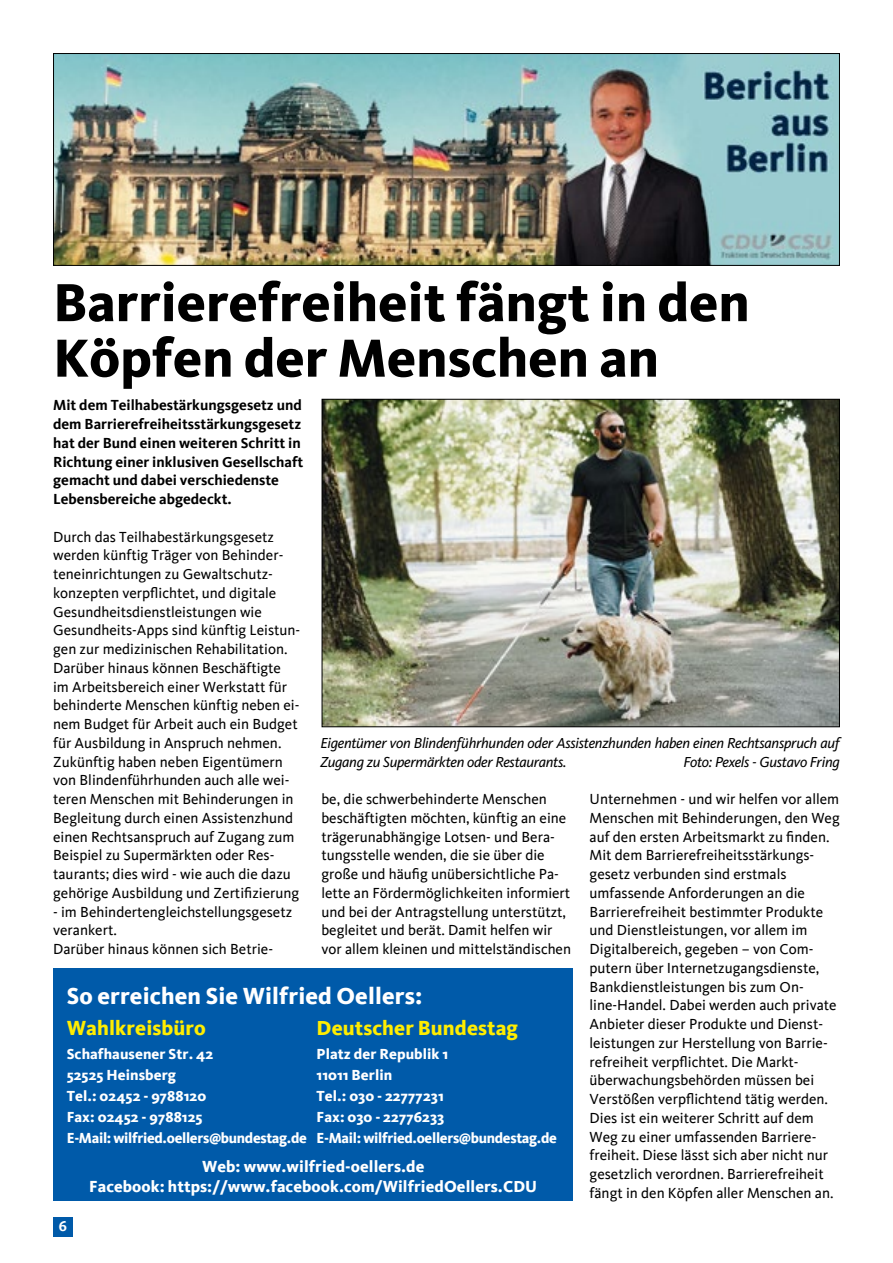
<style>
.page{position:relative;width:893px;height:1263px;background:#fff}
.page>*{position:absolute;margin:0;border:0;box-sizing:border-box;transform-origin:0 0}
.t1{font:800 55.5px/55.5px "Kievit";color:#000}
.t2{font:800 24px "Kievit";letter-spacing:.005em;color:#fff}
.t3{font:800 21px "Kievit";letter-spacing:.005em;color:#ffed00}
.t4{font:800 16.5px/19.5px "Kievit";letter-spacing:.005em;color:#fff;text-align:center}
.t5{font:15px/18.8px "Kievit";color:#000}
.t6{font:800 15px/21px "Kievit";letter-spacing:.005em;color:#fff}
.t7{font:700 15px/18.8px "Kievit";color:#000}
.t8{font:italic 15px/18.8px "Kievit OT";letter-spacing:-.02em;color:#000}
.t9{font:700 15px "Kievit";color:#fff}
</style>
<div class="page">
<img style="left:55px;top:55px;width:783px;height:209px">
<div style="left:53px;top:53px;width:787px;height:213px;border:1px solid #000"></div>
<div style="left:53px;top:1217px;width:20px;height:20px;background:#005aa9"></div>
<img style="left:324px;top:401px;width:514px;height:324px">
<div style="left:53px;top:968px;width:520px;height:233px;background:#005aa9"></div>
<h1 class="t1" style="left:53px;top:275px;width:698px">Barrierefreiheit fängt in den<br>Köpfen der Menschen an</h1>
<p class="t7" style="left:53px;top:396px;width:252px">Mit dem Teilhabestärkungsgesetz und dem Barrierefreiheitsstärkungsgesetz hat der Bund einen weiteren Schritt in Richtung einer inklusiven Gesellschaft gemacht und dabei verschiedenste Lebensbereiche abgedeckt.</p>
<p class="t5" style="left:53px;top:527px;width:249px">Durch das Teilhabestärkungsgesetz werden künftig Träger von Behinder&shy;teneinrichtungen zu Gewaltschutz&shy;konzepten verpflichtet, und digitale Gesundheitsdienstleistungen wie Gesundheits-Apps sind künftig Leistun&shy;gen zur medizinischen Rehabilitation.<br>Darüber hinaus können Beschäftigte im Arbeitsbereich einer Werkstatt für behinderte Menschen künftig neben ei&shy;nem Budget für Arbeit auch ein Budget für Ausbildung in Anspruch nehmen.<br>Zukünftig haben neben Eigentümern von Blindenführhunden auch alle wei&shy;teren Menschen mit Behinderungen in Begleitung durch einen Assistenzhund einen Rechtsanspruch auf Zugang zum Beispiel zu Supermärkten oder Res&shy;taurants; dies wird - wie auch die dazu gehörige Ausbildung und Zertifizierung</p>
<p class="t5" style="left:53px;top:902px;width:241px">- im Behindertengleichstellungsgesetz verankert.<br>Darüber hinaus können sich Betrie-</p>
<p class="t8" style="left:321px;top:733px;width:521px">Eigentümer von Blindenführhunden oder Assistenzhunden haben einen Rechtsanspruch auf<br>Zugang zu Supermärkten oder Restaurants.</p>
<p class="t8" style="left:683px;top:752px;width:158px">Foto: Pexels - Gustavo Fring</p>
<p class="t5" style="left:321px;top:790px;width:251px">be, die schwerbehinderte Menschen beschäftigten möchten, künftig an eine trägerunabhängige Lotsen- und Bera&shy;tungsstelle wenden, die sie über die große und häufig unübersichtliche Pa&shy;lette an Fördermöglichkeiten informiert und bei der Antragstellung unterstützt, begleitet und berät. Damit helfen wir vor allem kleinen und mittelständischen</p>
<p class="t5" style="left:590px;top:790px;width:252px">U nternehmen - und wir helfen vor allem Menschen mit Behinderungen, den Weg auf den ersten Arbeitsmarkt zu finden.<br>Mit dem Barrierefreiheitsstärkungs&shy;gesetz verbunden sind erstmals umfassende Anforderungen an die Barrierefreiheit bestimmter Produkte und Dienstleistungen, vor allem im Digitalbereich, gegeben – von Com&shy;putern über Internetzugangsdienste, Bankdienstleistungen bis zum On&shy;line-Handel. Dabei werden auch private Anbieter dieser Produkte und Dienst&shy;leistungen zur Herstellung von Barrie&shy;refreiheit verpflichtet. Die Markt&shy;überwachungsbehörden müssen bei Verstößen verpflichtend tätig werden.<br>Dies ist ein weiterer Schritt auf dem Weg zu einer umfassenden Barriere&shy;freiheit. Diese lässt sich aber nicht nur gesetzlich verordnen. Barrierefreiheit fängt in den Köpfen aller Menschen an.</p>
<h2 class="t2" style="left:67px;top:982px;width:357px">So erreichen Sie Wilfried Oellers:</h2>
<h3 class="t3" style="left:317px;top:1016px;width:203px">Deutscher Bundestag</h3>
<p class="t6" style="left:317px;top:1044px;width:242px">Platz der Republik 1<br>11011 Berlin<br>Tel.: 030 - 22777231<br>Fax: 030 - 22776233<br>E-Mail: wilfried.oellers@bundestag.de</p>
<h3 class="t3" style="left:67px;top:1016px;width:141px">Wahlkreisbüro</h3>
<p class="t6" style="left:67px;top:1044px;width:242px">Schafhausener Str. 42<br>52525 Heinsberg<br>Tel.: 02452 - 9788120<br>Fax: 02452 - 9788125<br>E-Mail: wilfried.oellers@bundestag.de</p>
<p class="t4" style="left:89px;top:1157px;width:449px">Web: www.wilfried-oellers.de<br>Facebook: https://www.facebook.com/WilfriedOellers.CDU</p>
<p class="t9" style="left:59px;top:1217px;width:10px">6</p>
</div>
